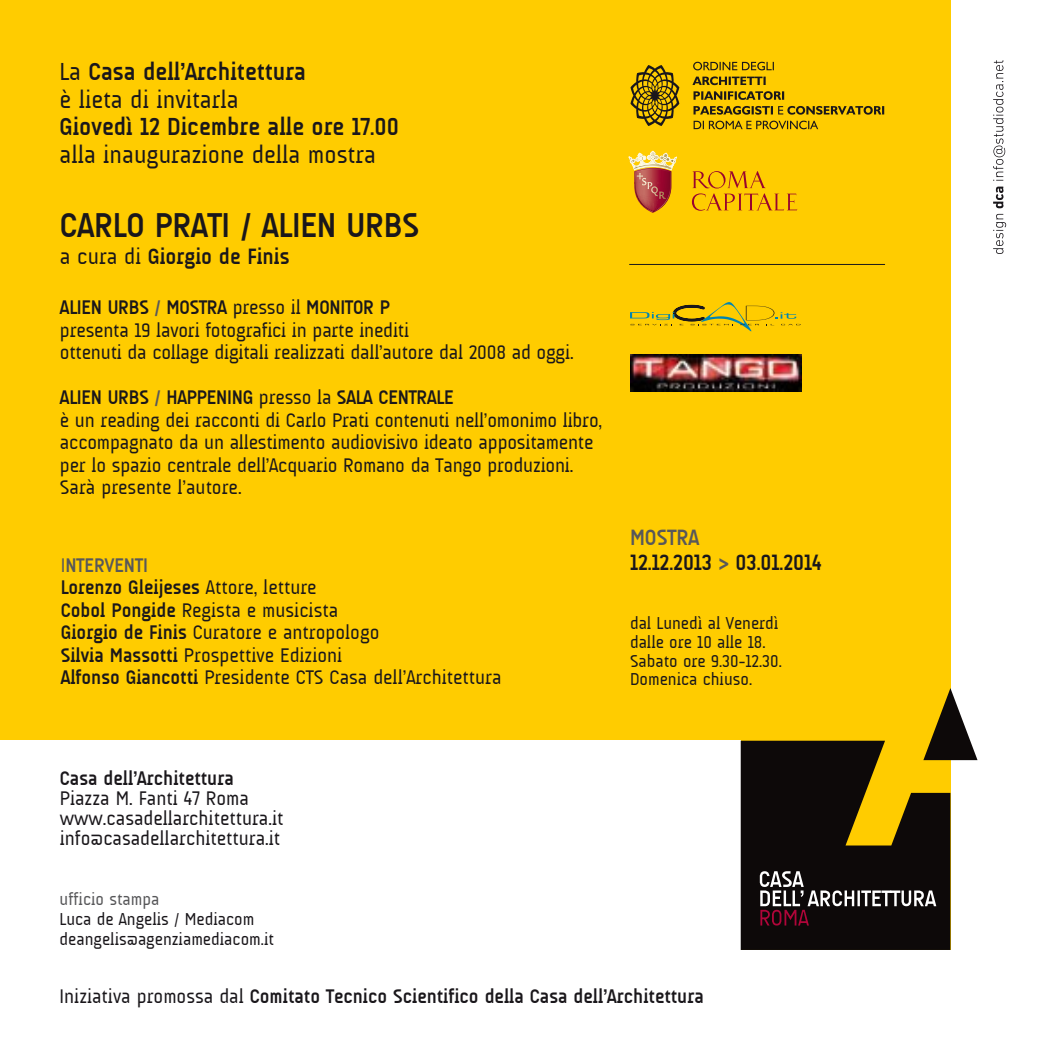
<style>
.page{position:relative;width:1063px;height:1063px;background:#fff}
.page>*{position:absolute;margin:0;border:0;box-sizing:border-box;transform-origin:0 0}
.t1{font:700 35px "A Udimat";letter-spacing:-.005em;color:#1a171b}
.t2{font:700 25px/27.5px "A Udimat";color:#1a171b}
.t3{font:25px "A Udimat";color:#1a171b}
.t4{font:700 22.5px/25px "A Udimat";color:#1a171b}
.t5{font:20px/22.5px "A Udimat";letter-spacing:-.01em;color:#1a171b}
.t6{font:700 20px "A Udimat";color:#1a171b}
.t7{font:17.5px/18.8px "A Udimat";color:#1a171b}
.t8{font:17.5px "A Udimat";color:#58585a}
.s1{font-weight:400}
.s2{font-weight:700}
.s3{font-weight:700;color:#58585a}
.s4{color:#58585a}
</style>
<div class="page">
<div style="left:0;top:0;width:950px;height:950px;background:#fc0"></div>
<div style="left:0;top:741px;width:741px;height:322px;background:#fff"></div>
<svg style="left:741px;top:688px;width:237px;height:262px"></svg>
<svg style="left:993px;top:60px;width:13px;height:194px"></svg>
<svg style="left:630px;top:65px;width:49px;height:61px"></svg>
<svg style="left:692px;top:62px;width:192px;height:67px"></svg>
<svg style="left:629px;top:151px;width:48px;height:62px"></svg>
<svg style="left:692px;top:171px;width:105px;height:40px"></svg>
<svg style="left:630px;top:302px;width:171px;height:29px"></svg>
<hr style="left:629px;top:264px;width:256px;height:1px;background:#1a171b">
<img style="left:630px;top:355px;width:171px;height:37px">
<p class="t2" style="left:60px;top:58px;width:248px"><span class="s1">La</span> Casa dell’Architettura <span class="s1">è lieta di invitarla</span></p>
<p class="t2" style="left:60px;top:113px;width:341px">Giovedì 12 Dicembre alle ore 17.00</p>
<p class="t3" style="left:60px;top:140px;width:318px">alla inaugurazione della mostra</p>
<h1 class="t1" style="left:60px;top:205px;width:361px">CARLO PRATI / ALIEN URBS</h1>
<p class="t4" style="left:60px;top:244px;width:231px"><span class="s1">a cura di</span> Giorgio de Finis</p>
<p class="t5" style="left:60px;top:296px;width:515px"><span class="s2">ALIEN URBS</span> <span class="s3">/</span> <span class="s2">MOSTRA</span> presso il <span class="s2">MONITOR P<br></span>presenta 19 lavori fotografici in parte inediti<br>ottenuti da collage digitali realizzati dall’autore dal 2008 ad oggi.</p>
<p class="t5" style="left:60px;top:386px;width:544px"><span class="s2">ALIEN URBS</span> <span class="s3">/</span> <span class="s2">HAPPENING</span> presso la <span class="s2">SALA CENTRALE<br></span>è un reading dei racconti di Carlo Prati contenuti nell’omonimo libro, accompagnato da un allestimento audiovisivo ideato appositamente per lo spazio centrale dell’Acquario Romano da Tango produzioni.<br>Sarà presente l’autore.</p>
<p class="t5" style="left:61px;top:554px;width:442px"><span class="s4">I</span><span class="s3">NTERVENTI<br></span><span class="s2">Lorenzo Gleijeses</span> Attore, letture<br><span class="s2">Cobol Pongide</span> Regista e musicista<br><span class="s2">Giorgio de Finis</span> Curatore e antropologo<br><span class="s2">Silvia Massotti</span> Prospettive Edizioni<br><span class="s2">Alfonso Giancotti</span> Presidente CTS Casa dell’Architettura</p>
<p class="t4" style="left:630px;top:525px;width:193px"><span class="s4">MOSTRA<br></span>12.12.2013 <span class="s4">&gt;</span> 03.01.2014</p>
<p class="t7" style="left:630px;top:614px;width:153px">dal Lunedì al Venerdì dalle ore 10 alle 18.<br>Sabato ore 9.30-12.30.<br>Domenica chiuso.</p>
<p class="t6" style="left:60px;top:767px;width:175px">Casa dell’Architettura</p>
<p class="t5" style="left:60px;top:788px;width:225px;line-height:20px">Piazza M. Fanti 47 Roma www.casadellarchitettura.it info@casadellarchitettura.it</p>
<p class="t8" style="left:60px;top:890px;width:101px">ufficio stampa</p>
<p class="t7" style="left:60px;top:909px;width:216px;line-height:20px">Luca de Angelis / Mediacom deangelis@agenziamediacom.it</p>
<p class="t6" style="left:60px;top:985px;width:646px"><span class="s1">Iniziativa promossa dal</span> Comitato Tecnico Scientifico della Casa dell’Architettura</p>
</div>
